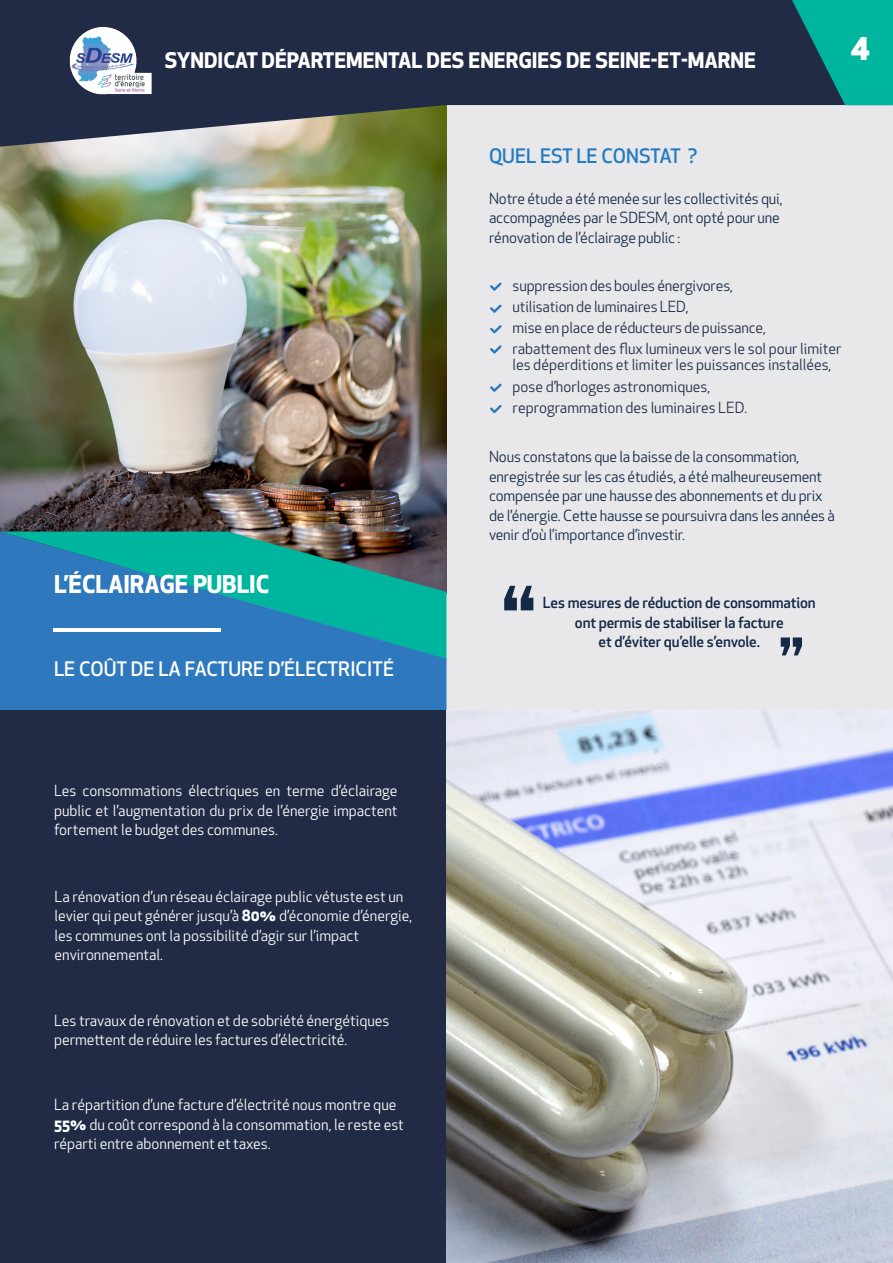
<style>
.page{position:relative;width:893px;height:1263px;background:#e8e8eb}
.page>*{position:absolute;margin:0;border:0;box-sizing:border-box;transform-origin:0 0}
.t1{font:800 30px "Apex New";color:#fff}
.t2{font:700 24px "Apex New";color:#fff}
.t3{font:700 21px "Apex New";color:#fff}
.t4{font:500 19.5px "Apex New";color:#fff}
.t5{font:500 19.5px "Apex New";color:#247bc0}
.t6{font:15px/19.5px "Apex New";color:#fff}
.t7{font:15px/19.5px "Apex New";letter-spacing:-.01em;color:#142946}
.t8{font:15px "Apex New";color:#212b45}
.t9{font:500 15px "Apex New";letter-spacing:-.01em;color:#142946}
.s1{font-weight:700}
</style>
<div class="page">
<img style="left:0;top:147px;width:446px;height:384px">
<svg style="left:0;top:531px;width:446px;height:180px;background:#2584a9"></svg>
<hr style="left:53px;top:628px;width:167px;height:4px;background:#fff">
<div style="left:0;top:711px;width:447px;height:552px;background:#212b45"></div>
<svg style="left:0;top:0;width:893px;height:147px;fill:#212b45"></svg>
<img style="left:67px;top:24px;width:85px;height:72px">
<svg style="left:781px;top:637px;width:21px;height:18px"></svg>
<svg style="left:504px;top:586px;width:29px;height:24px"></svg>
<img style="left:446px;top:711px;width:447px;height:552px">
<svg style="left:490px;top:282px;width:12px;height:9px"></svg>
<svg style="left:490px;top:304px;width:12px;height:9px"></svg>
<svg style="left:490px;top:325px;width:12px;height:8px"></svg>
<svg style="left:490px;top:345px;width:12px;height:9px"></svg>
<svg style="left:490px;top:383px;width:12px;height:9px"></svg>
<svg style="left:490px;top:405px;width:12px;height:8px"></svg>
<svg style="left:792px;top:0;width:101px;height:105px;background:#089085"></svg>
<p class="t3" style="left:165px;top:45px;width:592px">SYNDICAT DÉPARTEMENTAL DES ENERGIES DE SEINE-ET-MARNE</p>
<p class="t1" style="left:851px;top:28px;width:21px">4</p>
<p class="t2" style="left:54px;top:567px;width:217px">L’ÉCLAIRAGE PUBLIC</p>
<p class="t4" style="left:54px;top:655px;width:342px">LE COÛT DE LA FACTURE D’ÉLECTRICITÉ</p>
<p class="t5" style="left:489px;top:142px;width:210px">QUEL EST LE CONSTAT ?</p>
<p class="t7" style="left:489px;top:189px;width:295px">Notre étude a été menée sur les collectivités qui, accompagnées par le SDESM, ont opté pour une rénovation de l’éclairage public :</p>
<p class="t8" style="left:513px;top:276px;width:222px">suppression des boules énergivores,</p>
<p class="t8" style="left:513px;top:297px;width:178px">utilisation de luminaires LED,</p>
<p class="t8" style="left:513px;top:318px;width:255px">mise en place de réducteurs de puissance,</p>
<p class="t8" style="left:513px;top:339px;width:330px">rabattement des flux lumineux vers le sol pour limiter</p>
<p class="t8" style="left:513px;top:355px;width:320px">les déperditions et limiter les puissances installées,</p>
<p class="t8" style="left:513px;top:377px;width:199px">pose d’horloges astronomiques,</p>
<p class="t8" style="left:513px;top:398px;width:236px">reprogrammation des luminaires LED.</p>
<p class="t7" style="left:489px;top:447px;width:347px">Nous constatons que la baisse de la consommation, enregistrée sur les cas étudiés, a été malheureusement compensée par une hausse des abonnements et du prix de l’énergie. Cette hausse se poursuivra dans les années à venir d’où l’importance d’investir.</p>
<p class="t9" style="left:543px;top:593px;width:274px">Les mesures de réduction de consommation</p>
<p class="t9" style="left:575px;top:612px;width:210px">ont permis de stabiliser la facture</p>
<p class="t9" style="left:599px;top:632px;width:163px">et d’éviter qu’elle s’envole.</p>
<p class="t6" style="left:54px;top:781px;width:345px;text-align:justify">Les consommations électriques en terme d’éclairage public et l’augmentation du prix de l’énergie impactent fortement le budget des communes.</p>
<p class="t6" style="left:55px;top:887px;width:359px">La rénovation d’un réseau éclairage public vétuste est un levier qui peut générer jusqu’à <span class="s1">80%</span> d’économie d’énergie, les communes ont la possibilité d’agir sur l’impact environnemental.</p>
<p class="t6" style="left:54px;top:1010px;width:337px">Les travaux de rénovation et de sobriété énergétiques permettent de réduire les factures d’électricité.</p>
<p class="t6" style="left:54px;top:1095px;width:351px">La répartition d’une facture d’électrité nous montre que<br><span class="s1">55%</span> du coût correspond à la consommation, le reste est réparti entre abonnement et taxes.</p>
</div>
